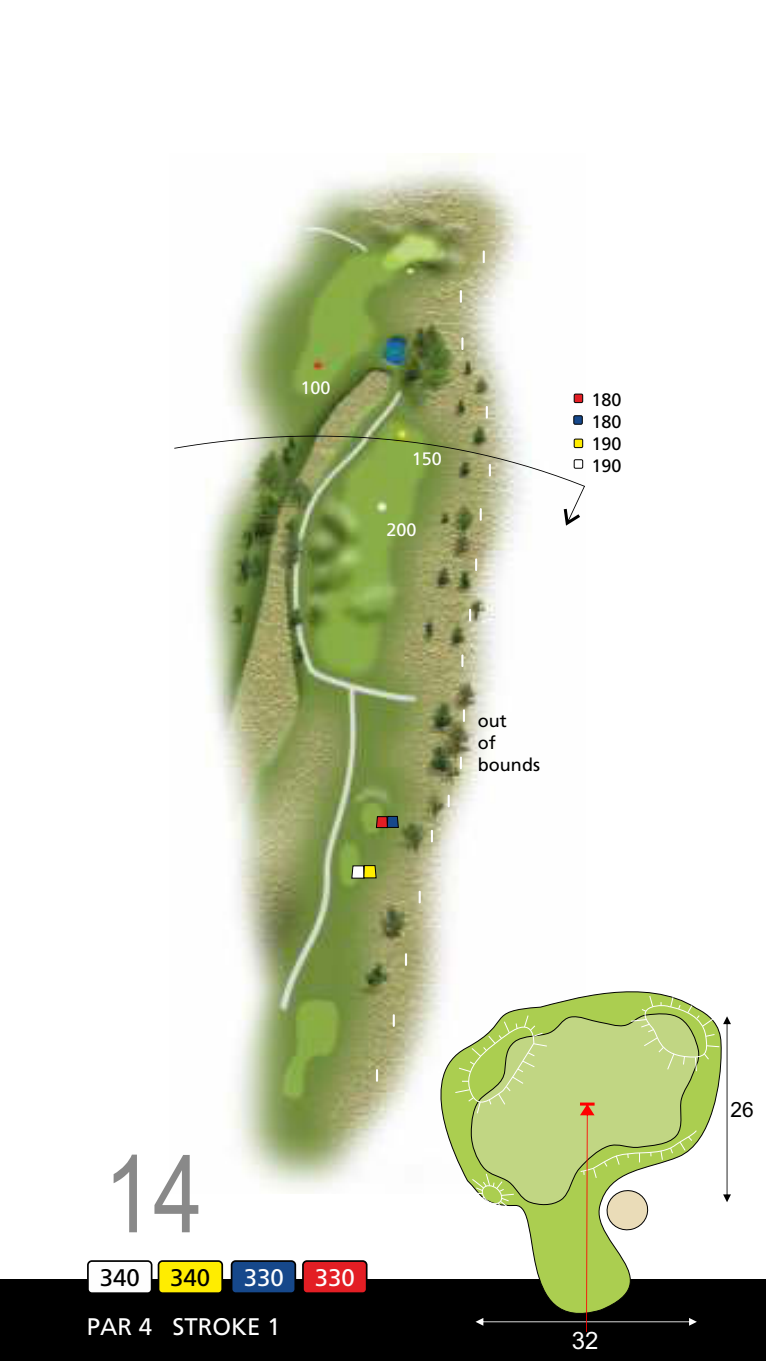
<style>
.page{position:relative;width:766px;height:1361px;background:#fff}
.page>*{position:absolute;margin:0;border:0;box-sizing:border-box;transform-origin:0 0}
.t1{font:108px "Arial Narrow";color:#898989}
.t2{font:24px "Frutiger SCIN Rmv 1 Roman";color:#fefefe}
.t3{font:24px "Frutiger SCIN Rmv 1 Roman";color:#000}
.t4{font:24px "Arial";color:#fefefe}
.t5{font:21px "Arial";color:#000}
.t6{font:18px/22.2px "Frutiger SCIN Rmv 1 Roman";color:#000;text-align:justify}
.t7{font:18px "Frutiger SCIN Rmv 1 Roman";color:#fefefe}
</style>
<div class="page">
<img style="left:204px;top:154px;width:380px;height:1039px">
<div style="left:0;top:1279px;width:765px;height:82px;background:#000"></div>
<div style="left:87px;top:1260px;width:65px;height:34px;background:#fefefe;border:2px solid #000;border-radius:4px"></div>
<div style="left:158px;top:1260px;width:65px;height:34px;background:#ffed00;border:2px solid #000;border-radius:4px"></div>
<div style="left:231px;top:1260px;width:65px;height:34px;background:#16488b;border:2px solid #000;border-radius:4px"></div>
<div style="left:302px;top:1260px;width:65px;height:34px;background:#e31e24;border:2px solid #000;border-radius:4px"></div>
<svg style="left:351px;top:865px;width:26px;height:14px"></svg>
<svg style="left:375px;top:815px;width:24px;height:13px"></svg>
<div style="left:573px;top:415px;width:9px;height:10px;background:#16488b;border:1px solid #000"></div>
<div style="left:573px;top:394px;width:10px;height:9px;background:#e31e24;border:1px solid #000"></div>
<svg style="left:405px;top:953px;width:2px;height:13px"></svg>
<svg style="left:418px;top:891px;width:2px;height:12px"></svg>
<svg style="left:430px;top:830px;width:3px;height:12px"></svg>
<svg style="left:447px;top:795px;width:2px;height:12px"></svg>
<svg style="left:463px;top:709px;width:2px;height:13px"></svg>
<svg style="left:459px;top:756px;width:3px;height:13px"></svg>
<svg style="left:461px;top:654px;width:2px;height:13px"></svg>
<svg style="left:469px;top:609px;width:2px;height:12px"></svg>
<svg style="left:475px;top:558px;width:2px;height:13px"></svg>
<svg style="left:174px;top:436px;width:411px;height:90px"></svg>
<svg style="left:485px;top:406px;width:3px;height:12px"></svg>
<svg style="left:461px;top:337px;width:2px;height:13px"></svg>
<svg style="left:459px;top:290px;width:3px;height:13px"></svg>
<svg style="left:482px;top:250px;width:2px;height:13px"></svg>
<svg style="left:392px;top:1014px;width:3px;height:13px"></svg>
<svg style="left:376px;top:1069px;width:2px;height:12px"></svg>
<svg style="left:416px;top:975px;width:249px;height:218px"></svg>
<svg style="left:454px;top:995px;width:276px;height:337px"></svg>
<p class="t7" style="left:300px;top:377px;width:32px">100</p>
<p class="t7" style="left:411px;top:448px;width:32px">150</p>
<p class="t7" style="left:386px;top:519px;width:32px">200</p>
<p class="t6" style="left:591px;top:389px;width:32px">180<br>180<br>190<br>190</p>
<p class="t6" style="left:478px;top:710px;width:63px;text-align:left">out<br>of bounds</p>
<h1 class="t1" style="left:104px;top:1153px;width:100px">14</h1>
<h2 class="t3" style="left:100px;top:1263px;width:42px">340</h2>
<h2 class="t3" style="left:170px;top:1263px;width:42px">340</h2>
<h2 class="t2" style="left:244px;top:1263px;width:42px">330</h2>
<h2 class="t2" style="left:315px;top:1263px;width:42px">330</h2>
<h2 class="t2" style="left:87px;top:1313px;width:195px">PAR 4 STROKE 1</h2>
<h2 class="t4" style="left:571px;top:1331px;width:28px">32</h2>
<p class="t5" style="left:730px;top:1101px;width:25px">26</p>
</div>
